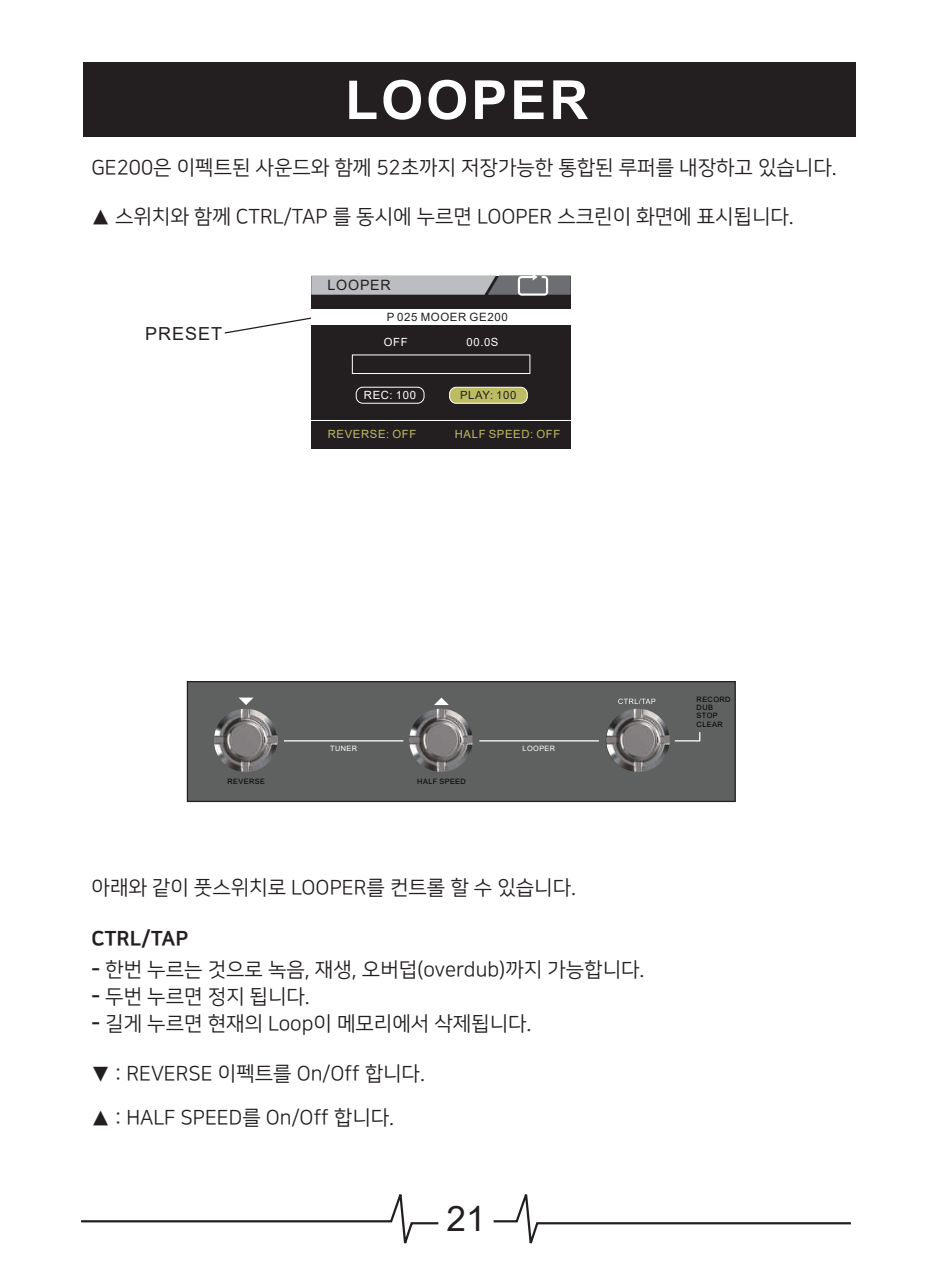
<style>
.page{position:relative;width:932px;height:1282px;background:#fff}
.page>*{position:absolute;margin:0;border:0;box-sizing:border-box;transform-origin:0 0}
.t1{font:700 54px "Arial";letter-spacing:.055em;color:#fff}
.t2{font:35.1px "Arial";color:#231f20}
.t3{font:20.25px "Nanum Square R";color:#231f20}
.t4{font:20.25px "Nanum Square EB";color:#231f20}
.t5{font:18px "Arial";letter-spacing:.055em;color:#231f20}
.t6{font:14.17px "Arial";letter-spacing:.055em;color:#231f20}
.t7{font:11.47px "Arial";letter-spacing:.055em;color:#231f20}
.t8{font:11.25px "Arial";letter-spacing:.055em;color:#bcbd63}
.t9{font:11.25px "Arial";letter-spacing:.055em;color:#fff}
.t10{font:11.25px "Arial";letter-spacing:.055em;color:#231f20}
.t11{font:7.42px/8.1px "Arial";letter-spacing:.055em;color:#000}
.t12{font:7.42px "Arial";letter-spacing:.055em;color:#fff}
.s1{font-family:"Nanum Square EB"}
</style>
<div class="page">
<div style="left:187px;top:681px;width:548px;height:121px;background:#5f6060;border:1px solid #231f20"></div>
<svg style="left:239px;top:698px;width:14px;height:7px"></svg>
<svg style="left:434px;top:698px;width:15px;height:7px"></svg>
<hr style="left:479px;top:740px;width:119px;height:1px;background:#fff">
<svg style="left:618px;top:699px;width:37px;height:5px"></svg>
<svg style="left:674px;top:732px;width:26px;height:10px"></svg>
<hr style="left:284px;top:740px;width:119px;height:1px;background:#fff">
<div style="left:83px;top:62px;width:772px;height:75px;background:#231f20"></div>
<svg style="left:81px;top:1194px;width:358px;height:50px"></svg>
<svg style="left:493px;top:1194px;width:358px;height:50px"></svg>
<svg style="left:224px;top:317px;width:87px;height:17px"></svg>
<img style="left:214px;top:709px;width:63px;height:63px;border-radius:32px">
<img style="left:409px;top:709px;width:63px;height:63px;border-radius:32px">
<img style="left:606px;top:709px;width:63px;height:63px;border-radius:32px">
<div style="left:311px;top:276px;width:260px;height:172px;background:#231f20"></div>
<svg style="left:311px;top:275px;width:259px;height:21px;background:#a1a2a4"></svg>
<hr style="left:311px;top:325px;width:259px;height:1px;background:#fff">
<hr style="left:311px;top:309px;width:259px;height:1px;background:#fff">
<div style="left:311px;top:310px;width:259px;height:15px;background:#fff"></div>
<div style="left:352px;top:355px;width:178px;height:19px;border:1px solid #fff"></div>
<div style="left:356px;top:387px;width:68px;height:17px;border:1px solid #fff;border-radius:7px"></div>
<div style="left:449px;top:387px;width:78px;height:16px;background:#bcbd63;border-radius:7px"></div>
<div style="left:449px;top:387px;width:78px;height:17px;border:1px solid #fff;border-radius:7px"></div>
<hr style="left:311px;top:421px;width:259px;height:1px;background:#fff">
<h1 class="t1" style="left:345px;top:62px;width:245px">LOOPER</h1>
<p class="t3" style="left:92px;top:157px;width:746px">GE200은 이펙트된 사운드와 함께 52초까지 저장가능한 통합된 루퍼를 내장하고 있습니다.</p>
<p class="t3" style="left:92px;top:206px;width:703px">▲ 스위치와 함께 CTRL/TAP 를 동시에 누르면 LOOPER 스크린이 화면에 표시됩니다.</p>
<p class="t5" style="left:145px;top:321px;width:79px">PRESET</p>
<p class="t6" style="left:327px;top:275px;width:65px">LOOPER</p>
<p class="t7" style="left:387px;top:309px;width:122px">P 025 MOOER GE200</p>
<p class="t9" style="left:383px;top:335px;width:25px">OFF</p>
<p class="t9" style="left:466px;top:335px;width:33px">00.0S</p>
<p class="t9" style="left:364px;top:388px;width:54px">REC: 100</p>
<p class="t10" style="left:460px;top:388px;width:58px">PLAY: 100</p>
<p class="t8" style="left:328px;top:426px;width:90px">REVERSE: OFF</p>
<p class="t8" style="left:454px;top:426px;width:107px">HALF SPEED: OFF</p>
<p class="t12" style="left:330px;top:744px;width:28px">TUNER</p>
<p class="t12" style="left:522px;top:744px;width:34px">LOOPER</p>
<p class="t11" style="left:227px;top:777px;width:39px">REVERSE</p>
<p class="t11" style="left:417px;top:777px;width:50px">HALF SPEED</p>
<p class="t3" style="left:92px;top:877px;width:486px">아래와 같이 풋스위치로 LOOPER를 컨트롤 할 수 있습니다.</p>
<p class="t4" style="left:92px;top:927px;width:98px">CTRL/TAP</p>
<p class="t3" style="left:92px;top:959px;width:554px"><span class="s1">-</span> 한번 누르는 것으로 녹음, 재생, 오버덥(overdub)까지 가능합니다.</p>
<p class="t3" style="left:92px;top:986px;width:220px"><span class="s1">-</span> 두번 누르면 정지 됩니다.</p>
<p class="t3" style="left:92px;top:1013px;width:441px"><span class="s1">-</span> 길게 누르면 현재의 Loop이 메모리에서 삭제됩니다.</p>
<p class="t3" style="left:92px;top:1063px;width:335px">▼ : REVERSE 이펙트를 On/Off 합니다.</p>
<p class="t3" style="left:92px;top:1108px;width:304px">▲ : HALF SPEED를 On/Off 합니다.</p>
<h2 class="t2" style="left:446px;top:1195px;width:41px">21</h2>
<p class="t11" style="left:696px;top:695px;width:35px">RECORD<br>DUB<br>STOP<br>CLEAR</p>
</div>
